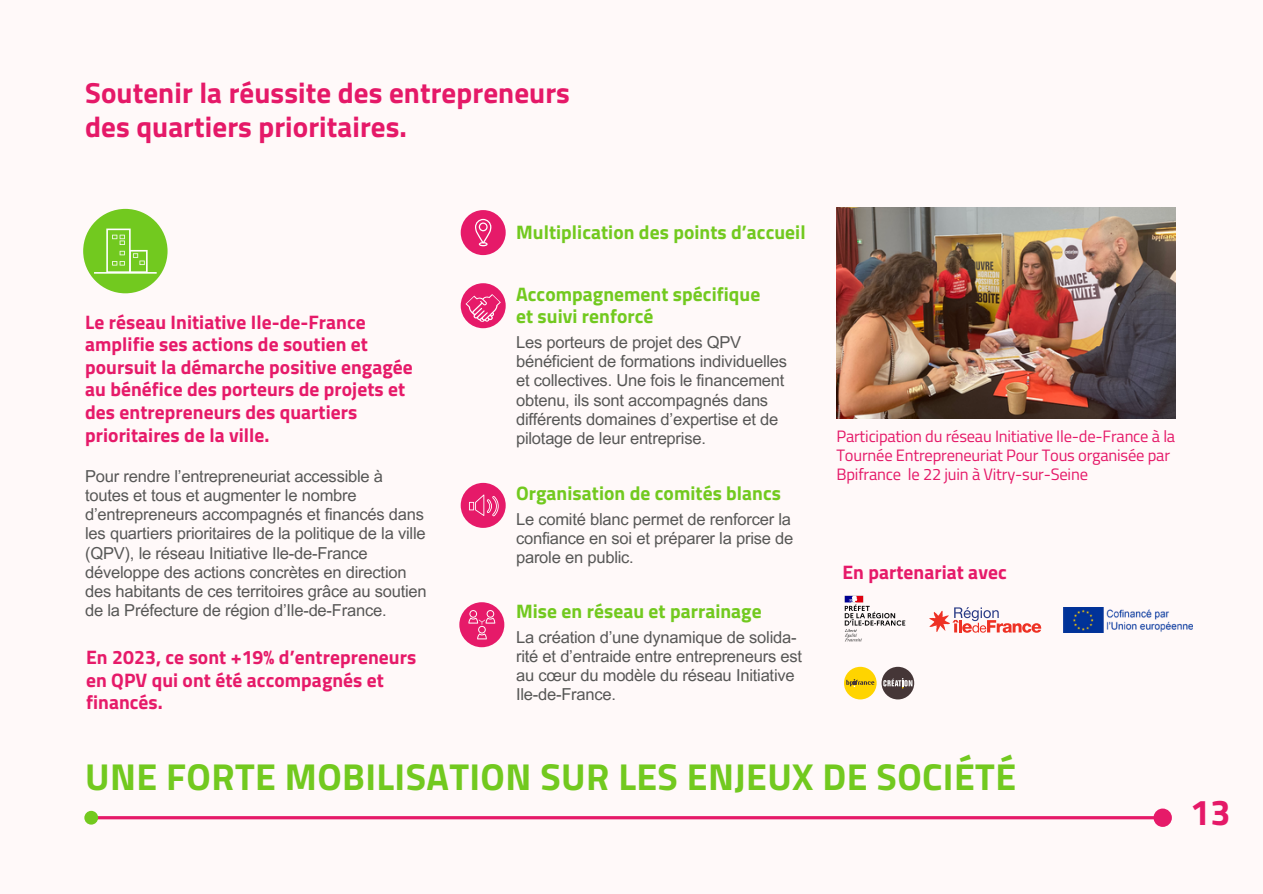
<style>
.page{position:relative;width:1263px;height:894px;background:#fff}
.page>*{position:absolute;margin:0;border:0;box-sizing:border-box;transform-origin:0 0}
.t1{font:700 37.5px "Titillium Web";letter-spacing:.01em;color:#72c91f}
.t2{font:700 36px "Titillium Web";color:#e51968}
.t3{font:700 29.1px/33.8px "Titillium Web";letter-spacing:.005em;color:#e51968}
.t4{font:700 19.5px/22.5px "Titillium Web";letter-spacing:.005em;color:#e61a69}
.t5{font:700 19.5px/22.5px "Titillium Web";letter-spacing:.005em;color:#72c91f}
.t6{font:16.5px/19.2px "Arial MT Pro";letter-spacing:-.01em;color:#575756}
.t7{font:16.5px/19.2px "Titillium Web";letter-spacing:-.01em;color:#e51968}
</style>
<div class="page">
<div style="left:0;top:0;width:1263px;height:893px;background:#fff9f9"></div>
<div style="left:83px;top:209px;width:85px;height:84px;background:#72c91f;border-radius:50%"></div>
<svg style="left:94px;top:228px;width:63px;height:45px"></svg>
<svg style="left:1154px;top:808px;width:18px;height:18px"></svg>
<div style="left:84px;top:810px;width:14px;height:14px;background:#73c91f;border-radius:50%"></div>
<img style="left:836px;top:207px;width:339px;height:211px">
<div style="left:461px;top:283px;width:45px;height:45px;background:#e61a69;border-radius:50%"></div>
<svg style="left:465px;top:294px;width:36px;height:28px"></svg>
<div style="left:461px;top:210px;width:45px;height:45px;background:#e61a69;border-radius:50%"></div>
<svg style="left:475px;top:219px;width:16px;height:27px"></svg>
<div style="left:459px;top:602px;width:45px;height:45px;background:#e61a69;border-radius:50%"></div>
<svg style="left:468px;top:610px;width:27px;height:29px"></svg>
<div style="left:461px;top:482px;width:45px;height:45px;background:#e61a69;border-radius:50%"></div>
<svg style="left:469px;top:494px;width:30px;height:22px"></svg>
<svg style="left:929px;top:607px;width:112px;height:25px"></svg>
<img style="left:1063px;top:607px;width:130px;height:25px">
<div style="left:844px;top:666px;width:33px;height:33px;background:#ffd400;border-radius:50%"></div>
<div style="left:882px;top:666px;width:32px;height:33px;background:#453637;border-radius:50%"></div>
<svg style="left:846px;top:679px;width:28px;height:8px"></svg>
<svg style="left:883px;top:678px;width:29px;height:10px"></svg>
<img style="left:844px;top:595px;width:62px;height:47px">
<h3 class="t3" style="left:85px;top:75px;width:486px">Soutenir la réussite des entrepreneurs des quartiers prioritaires.</h3>
<p class="t4" style="left:85px;top:310px;width:329px">Le réseau Initiative Ile-de-France amplifie ses actions de soutien et poursuit la démarche positive engagée au bénéfice des porteurs de projets et des entrepreneurs des quartiers prioritaires de la ville.</p>
<p class="t6" style="left:85px;top:468px;width:343px">Pour rendre l’entrepreneuriat accessible à toutes et tous et augmenter le nombre d’entrepreneurs accompagnés et financés dans les quartiers prioritaires de la politique de la ville (QPV), le réseau Initiative Ile-de-France développe des actions concrètes en direction des habitants de ces territoires grâce au soutien de la Préfecture de région d’Ile-de-France.</p>
<p class="t4" style="left:86px;top:645px;width:332px">En 2023, ce sont +19% d’entrepreneurs en QPV qui ont été accompagnés et financés.</p>
<p class="t5" style="left:516px;top:221px;width:291px">Multiplication des points d’accueil</p>
<p class="t5" style="left:516px;top:282px;width:246px">Accompagnement spécifique et suivi renforcé</p>
<p class="t6" style="left:516px;top:335px;width:273px">Les porteurs de projet des QPV bénéficient de formations individuelles et collectives. Une fois le financement obtenu, ils sont accompagnés dans différents domaines d’expertise et de pilotage de leur entreprise.</p>
<p class="t5" style="left:516px;top:481px;width:266px">Organisation de comités blancs</p>
<p class="t6" style="left:516px;top:511px;width:279px">Le comité blanc permet de renforcer la confiance en soi et préparer la prise de parole en public.</p>
<p class="t5" style="left:516px;top:599px;width:247px">Mise en réseau et parrainage</p>
<p class="t6" style="left:516px;top:629px;width:288px">La création d’une dynamique de solida&shy;rité et d’entraide entre entrepreneurs est au cœur du modèle du réseau Initiative Ile-de-France.</p>
<p class="t7" style="left:836px;top:425px;width:340px">Participation du réseau Initiative Ile-de-France à la<br>Tournée Entrepreneuriat Pour Tous organisée par<br>Bpifrance le 22 juin à Vitry-sur-Seine</p>
<p class="t4" style="left:842px;top:560px;width:166px">En partenariat avec</p>
<h1 class="t1" style="left:85px;top:747px;width:932px">UNE FORTE MOBILISATION SUR LES ENJEUX DE SOCIÉTÉ</h1>
<h2 class="t2" style="left:1190px;top:784px;width:42px">13</h2>
</div>
